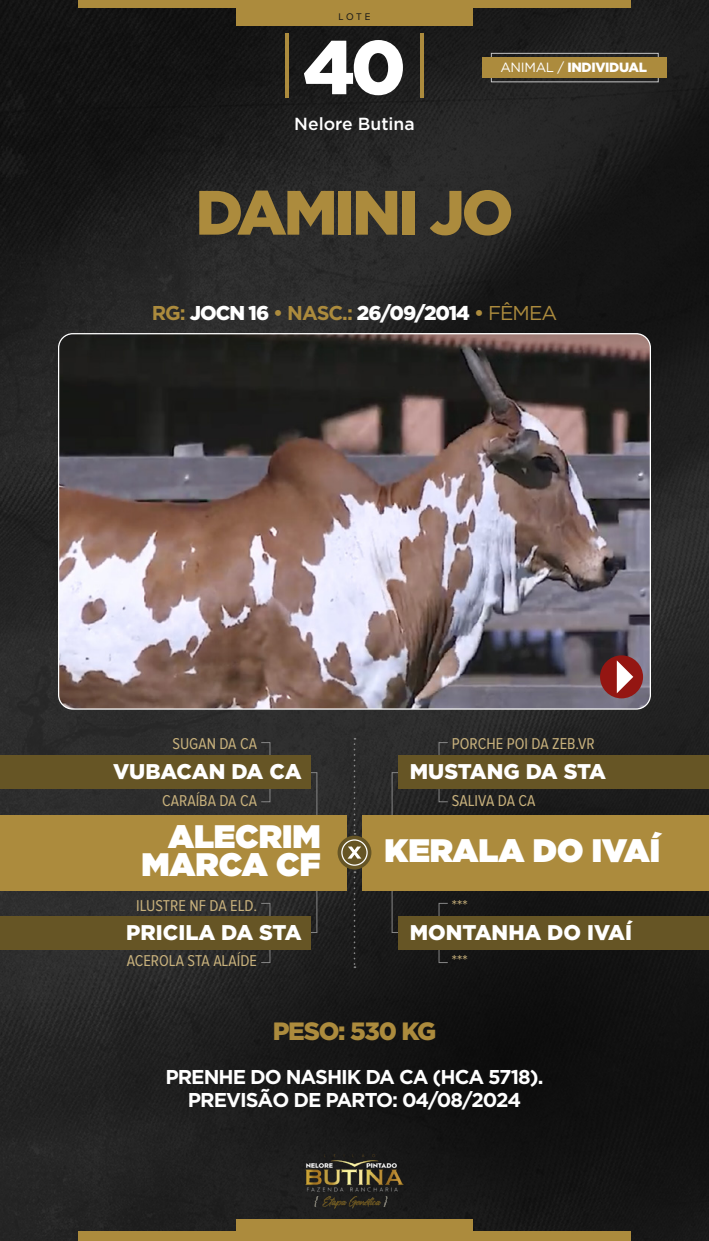
<style>
.page{position:relative;width:709px;height:1241px;background:#fff}
.page>*{position:absolute;margin:0;border:0;box-sizing:border-box;transform-origin:0 0}
.t1{font:900 75.88px "Gotham";color:#fff}
.t2{font:900 62.5px "Gotham";letter-spacing:-.05em;color:#ac8b3d}
.t3{font:900 32.5px/28.8px "Gotham";color:#fff;text-align:right}
.t4{font:900 25px "Gotham";letter-spacing:-.05em;color:#ac8b3d}
.t5{font:900 21.25px "Gotham";color:#fff}
.t6{font:900 21.25px "Gotham";letter-spacing:-.02em;color:#fff}
.t7{font:700 20px/23.2px "Gotham";letter-spacing:-.05em;color:#fff;text-align:center}
.t8{font:900 20px "Gotham";letter-spacing:-.05em;color:#fff}
.t9{font:500 17.5px "Gotham";color:#fff}
.t10{font:16.25px "Proxima Nova Cond";color:#c8b17c}
.t11{font:900 13.38px "Gotham";letter-spacing:-.025em;color:#fff}
.t12{font:10px "Proxima Nova";color:#171717}
.s1{font-weight:400}
.s2{font-weight:700;color:#ac8b3d}
.s3{font-weight:400;color:#ac8b3d}
</style>
<div class="page">
<img style="left:0;top:0;width:709px;height:1240px">
<svg style="left:78px;top:0;width:553px;height:26px;background:#705c2d"></svg>
<svg style="left:78px;top:1218px;width:553px;height:22px;background:#796331"></svg>
<svg style="left:482px;top:53px;width:185px;height:29px;background:#8d753d"></svg>
<svg style="left:0;top:737px;width:709px;height:230px;background:#61522c"></svg>
<svg style="left:285px;top:34px;width:4px;height:64px"></svg>
<svg style="left:420px;top:34px;width:4px;height:64px"></svg>
<img style="left:287px;top:1141px;width:135px;height:78px">
<img style="left:59px;top:333px;width:591px;height:376px">
<div style="left:600px;top:655px;width:43px;height:43px;background:#941612;border-radius:50%"></div>
<svg style="left:617px;top:660px;width:16px;height:33px"></svg>
<p class="t12" style="left:338px;top:11px;width:33px">LOTE</p>
<h1 class="t1" style="left:303px;top:23px;width:105px">40</h1>
<p class="t9" style="left:294px;top:114px;width:122px">Nelore Butina</p>
<p class="t11" style="left:500px;top:59px;width:148px"><span class="s1">ANIMAL /</span> INDIVIDUAL</p>
<h2 class="t2" style="left:195px;top:176px;width:320px">DAMINI JO</h2>
<p class="t8" style="left:152px;top:301px;width:407px"><span class="s2">RG:</span> JOCN 16 <span class="s2">• NASC.:</span> 26/09/2014 <span class="s2">•</span> <span class="s3">FÊMEA</span></p>
<p class="t10" style="left:172px;top:734px;width:86px">SUGAN DA CA</p>
<p class="t10" style="left:452px;top:734px;width:144px">PORCHE POI DA ZEB.VR</p>
<h3 class="t5" style="left:113px;top:758px;width:190px">VUBACAN DA CA</h3>
<h3 class="t6" style="left:410px;top:758px;width:198px">MUSTANG DA STA</h3>
<p class="t10" style="left:162px;top:791px;width:96px">CARAÍBA DA CA</p>
<p class="t10" style="left:452px;top:791px;width:85px">SALIVA DA CA</p>
<h3 class="t3" style="left:141px;top:820px;width:181px">ALECRIM<br>MARCA CF</h3>
<h3 class="t3" style="left:384px;top:835px;width:277px">KERALA DO IVAÍ</h3>
<p class="t10" style="left:136px;top:896px;width:122px">ILUSTRE NF DA ELD.</p>
<p class="t10" style="left:452px;top:896px;width:17px">***</p>
<h3 class="t5" style="left:126px;top:920px;width:177px">PRICILA DA STA</h3>
<h3 class="t5" style="left:410px;top:920px;width:224px">MONTANHA DO IVAÍ</h3>
<p class="t10" style="left:127px;top:951px;width:132px">ACEROLA STA ALAÍDE</p>
<p class="t10" style="left:452px;top:951px;width:17px">***</p>
<h3 class="t4" style="left:273px;top:1016px;width:165px">PESO: 530 KG</h3>
<p class="t7" style="left:165px;top:1064px;width:379px">PRENHE DO NASHIK DA CA (HCA 5718).<br>PREVISÃO DE PARTO: 04/08/2024</p>
</div>
